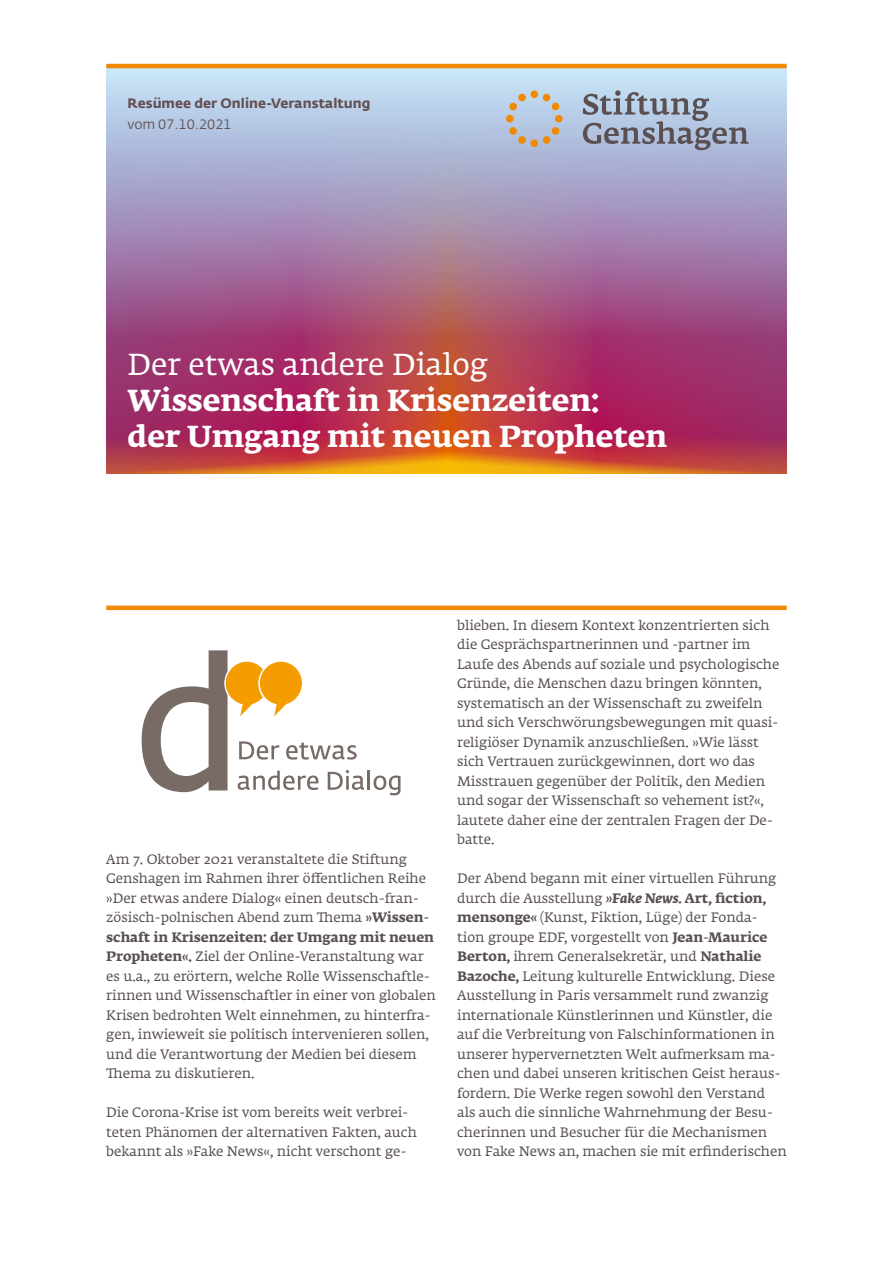
<style>
.page{position:relative;width:893px;height:1263px;background:#fff}
.page>*{position:absolute;margin:0;border:0;box-sizing:border-box;transform-origin:0 0}
.t1{font:700 30px/36px "Fedra Serif A Std";color:#fff}
.t2{font:30px "Fedra Serif A Std";color:#fff}
.t3{font:13.5px/19.5px "Fedra Serif A Std";color:#5a5051}
.t4{font:700 13.5px "Fedra Sans Std";color:#645052}
.t5{font:13.5px "Fedra Sans Std";color:#645052}
.s1{font-weight:700}
.s2{font-weight:700;font-style:italic}
</style>
<div class="page">
<img style="left:106px;top:68px;width:681px;height:405px">
<svg style="left:142px;top:650px;width:258px;height:145px"></svg>
<div style="left:530px;top:90px;width:8px;height:8px;background:#f08a00;border-radius:50%"></div>
<div style="left:530px;top:139px;width:8px;height:8px;background:#f08a00;border-radius:50%"></div>
<svg style="left:509px;top:93px;width:17px;height:18px"></svg>
<svg style="left:542px;top:127px;width:18px;height:17px"></svg>
<div style="left:506px;top:115px;width:8px;height:8px;background:#f08a00;border-radius:50%"></div>
<div style="left:555px;top:115px;width:8px;height:8px;background:#f08a00;border-radius:50%"></div>
<svg style="left:509px;top:127px;width:17px;height:17px"></svg>
<svg style="left:542px;top:93px;width:18px;height:18px"></svg>
<svg style="left:583px;top:90px;width:166px;height:60px"></svg>
<hr style="left:106px;top:64px;width:681px;height:4px;background:#f08a00">
<hr style="left:106px;top:606px;width:681px;height:4px;background:#f08a00">
<p class="t4" style="left:128px;top:94px;width:244px">Resümee der Online-Veranstaltung</p>
<p class="t5" style="left:128px;top:115px;width:106px">vom 07.10.2021</p>
<h1 class="t2" style="left:128px;top:346px;width:362px">Der etwas andere Dialog</h1>
<h1 class="t1" style="left:128px;top:385px;width:541px">Wissenschaft in Krisenzeiten:<br>der Umgang mit neuen Propheten</h1>
<p class="t3" style="left:106px;top:850px;width:331px">Am 7. Oktober 2021 veranstaltete die Stiftung Genshagen im Rahmen ihrer öffentlichen Reihe »Der etwas andere Dialog« einen deutsch-fran&shy;zösisch-polnischen Abend zum Thema <span class="s1">»Wissen&shy;schaft in Krisenzeiten: der Umgang mit neuen Propheten«.</span> Ziel der Online-Veranstaltung war es u.a., zu erörtern, welche Rolle Wissenschaftle&shy;rinnen und Wissenschaftler in einer von globalen Krisen bedrohten Welt einnehmen, zu hinterfra&shy;gen, inwieweit sie politisch intervenieren sollen, und die Verantwortung der Medien bei diesem Thema zu diskutieren.</p>
<p class="t3" style="left:106px;top:1104px;width:312px">Die Corona-Krise ist vom bereits weit verbrei&shy;teten Phänomen der alternativen Fakten, auch bekannt als »Fake News«, nicht verschont ge-</p>
<p class="t3" style="left:457px;top:616px;width:324px">blieben. In diesem Kontext konzentrierten sich die Gesprächspartnerinnen und -partner im Laufe des Abends auf soziale und psychologische Gründe, die Menschen dazu bringen könnten, systematisch an der Wissenschaft zu zweifeln und sich Verschwörungsbewegungen mit quasi&shy;religiöser Dynamik anzuschließen. »Wie lässt sich Vertrauen zurückgewinnen, dort wo das Misstrauen gegenüber der Politik, den Medien und sogar der Wissenschaft so vehement ist?«, lautete daher eine der zentralen Fragen der De&shy;batte.</p>
<p class="t3" style="left:457px;top:870px;width:331px">Der Abend begann mit einer virtuellen Führung durch die Ausstellung <span class="s2">»Fake News.</span> <span class="s1">Art, fiction, mensonge«</span> (Kunst, Fiktion, Lüge) der Fonda&shy;tion groupe EDF, vorgestellt von <span class="s1">Jean-Maurice Berton,</span> ihrem Generalsekretär, und <span class="s1">Nathalie Bazoche,</span> Leitung kulturelle Entwicklung. Diese Ausstellung in Paris versammelt rund zwanzig internationale Künstlerinnen und Künstler, die auf die Verbreitung von Falschinformationen in unserer hypervernetzten Welt aufmerksam ma&shy;chen und dabei unseren kritischen Geist heraus&shy;fordern. Die Werke regen sowohl den Verstand als auch die sinnliche Wahrnehmung der Besu&shy;cherinnen und Besucher für die Mechanismen von Fake News an, machen sie mit erfinderischen</p>
</div>
